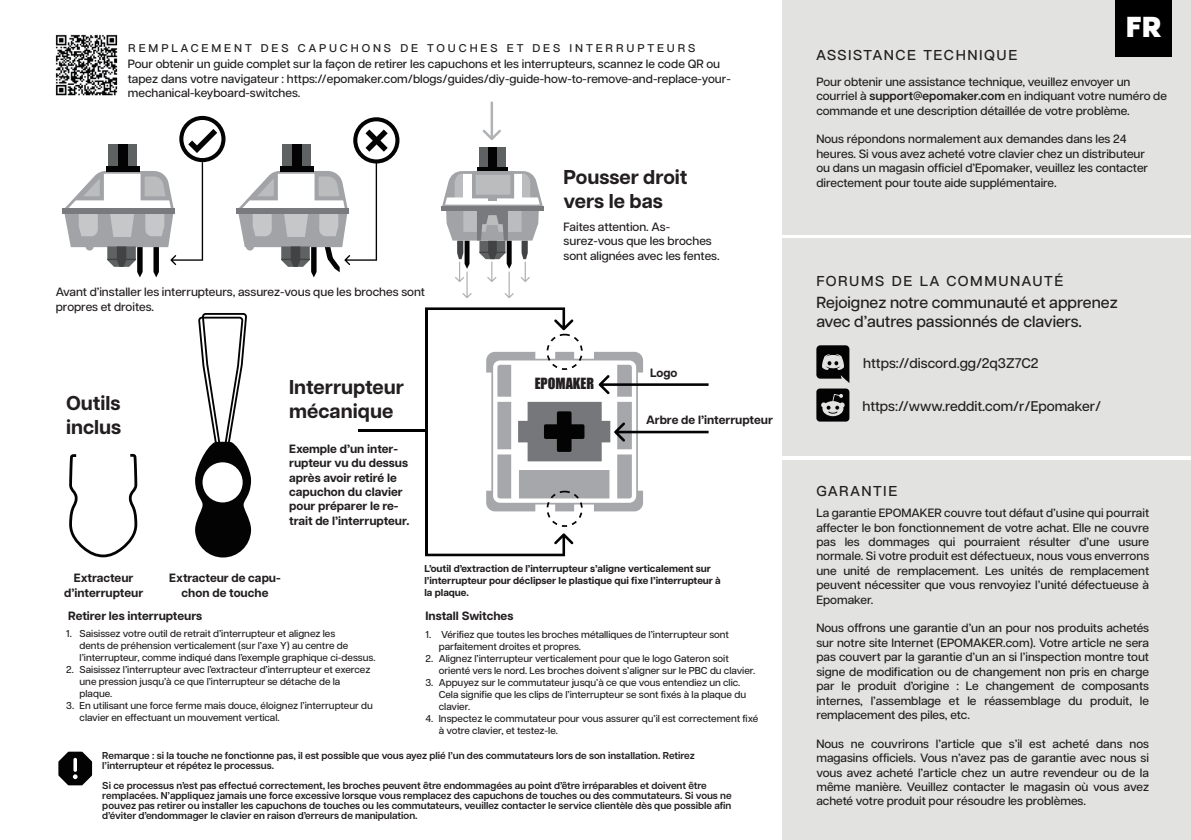
<style>
.page{position:relative;width:1191px;height:840px;background:#fff}
.page>*{position:absolute;margin:0;border:0;box-sizing:border-box;transform-origin:0 0}
.t1{font:700 30px "Noir Pro";color:#fff}
.t2{font:700 20px/24px "Articulat CF";color:#231f20}
.t3{font:500 16px/19.2px "Articulat CF";color:#231f20}
.t4{font:14.2px "Impact";color:#231f20}
.t5{font:500 14px "Articulat CF";color:#231f20}
.t6{font:14px "Ping Fang SC Bold";letter-spacing:.11em;color:#231f20}
.t7{font:500 12px/14.4px "Articulat CF";color:#231f20}
.t8{font:700 12px/14.4px "Articulat CF";color:#231f20;text-align:center}
.t9{font:11px "Ping Fang SC Bold";letter-spacing:.26em;color:#231f20}
.t10{font:500 10px/12px "Articulat CF";color:#231f20}
.t11{font:600 10px/10px "Articulat CF";color:#231f20}
.t12{font:700 10px/12px "Articulat CF";color:#231f20}
.s1{font-weight:600}
</style>
<div class="page">
<div style="left:782px;top:0;width:409px;height:234px;background:#e2e2e1"></div>
<div style="left:782px;top:459px;width:409px;height:379px;background:#e2e2e1"></div>
<div style="left:782px;top:238px;width:408px;height:217px;background:#e2e2e1"></div>
<div style="left:1114px;top:0;width:57px;height:57px;background:#000"></div>
<svg style="left:816px;top:345px;width:33px;height:76px"></svg>
<svg style="left:69px;top:453px;width:68px;height:104px"></svg>
<svg style="left:195px;top:313px;width:56px;height:244px"></svg>
<svg style="left:486px;top:351px;width:222px;height:160px"></svg>
<svg style="left:425px;top:533px;width:148px;height:23px"></svg>
<svg style="left:425px;top:307px;width:148px;height:23px"></svg>
<hr style="left:425px;top:308px;width:2px;height:246px;background:#030303">
<div style="left:546px;top:490px;width:37px;height:36px;border:2px dashed #030303;border-radius:50%"></div>
<div style="left:546px;top:333px;width:37px;height:37px;border:2px dashed #030303;border-radius:50%"></div>
<hr style="left:358px;top:429px;width:68px;height:3px;background:#000">
<img style="left:55px;top:34px;width:63px;height:62px">
<svg style="left:58px;top:751px;width:34px;height:33px"></svg>
<svg style="left:62px;top:116px;width:163px;height:162px"></svg>
<svg style="left:236px;top:117px;width:163px;height:161px"></svg>
<div style="left:479px;top:147px;width:26px;height:25px;background:#5f6263"></div>
<div style="left:488px;top:147px;width:9px;height:25px;background:#030303"></div>
<div style="left:477px;top:167px;width:31px;height:5px;background:#030303"></div>
<svg style="left:482px;top:102px;width:19px;height:38px"></svg>
<svg style="left:442px;top:171px;width:101px;height:127px"></svg>
<div style="left:441px;top:206px;width:103px;height:5px;background:#797a7e"></div>
<p class="t9" style="left:128px;top:41px;width:568px">REMPLACEMENT DES CAPUCHONS DE TOUCHES ET DES INTERRUPTEURS</p>
<p class="t7" style="left:128px;top:56px;width:604px">Pour obtenir un guide complet sur la façon de retirer les capuchons et les interrupteurs, scannez le code QR ou tapez dans votre navigateur : https://epomaker.com/blogs/guides/diy-guide-how-to-remove-and-replace-your&shy;mechanical-keyboard-switches.</p>
<h2 class="t2" style="left:563px;top:165px;width:125px">Pousser droit vers le bas</h2>
<p class="t7" style="left:56px;top:284px;width:370px">Avant d’installer les interrupteurs, assurez-vous que les broches sont propres et droites.</p>
<h2 class="t2" style="left:66px;top:390px;width:57px">Outils inclus</h2>
<h2 class="t2" style="left:289px;top:374px;width:116px">Interrupteur mécanique</h2>
<p class="t8" style="left:289px;top:440px;width:122px;text-align:left">Exemple d’un inter&shy;rupteur vu du dessus après avoir retiré le capuchon du clavier pour préparer le re&shy;trait de l’interrupteur.</p>
<p class="t7" style="left:563px;top:219px;width:157px">Faites attention. As&shy;surez-vous que les broches sont alignées avec les fentes.</p>
<p class="t4" style="left:535px;top:372px;width:61px">EPOMAKER</p>
<p class="t8" style="left:650px;top:365px;width:29px">Logo</p>
<p class="t8" style="left:646px;top:412px;width:128px">Arbre de l’interrupteur</p>
<p class="t8" style="left:64px;top:570px;width:81px">Extracteur d’interrupteur</p>
<p class="t8" style="left:169px;top:570px;width:113px">Extracteur de capu&shy;chon de touche</p>
<p class="t8" style="left:68px;top:607px;width:136px">Retirer les interrupteurs</p>
<p class="t10" style="left:80px;top:626px;width:297px;text-indent:-13px">1. Saisissez votre outil de retrait d’interrupteur et alignez les<br>dents de préhension verticalement (sur l’axe Y) au centre de l’interrupteur, comme indiqué dans l’exemple graphique ci-dessus.</p>
<p class="t10" style="left:80px;top:662px;width:292px;text-indent:-13px">2. Saisissez l’interrupteur avec l’extracteur d’interrupteur et exercez une pression jusqu’à ce que l’interrupteur se détache de la plaque.</p>
<p class="t10" style="left:80px;top:698px;width:295px;text-indent:-13px">3. En utilisant une force ferme mais douce, éloignez l’interrupteur du clavier en effectuant un mouvement vertical.</p>
<p class="t12" style="left:424px;top:561px;width:298px">L’outil d’extraction de l’interrupteur s’aligne verticalement sur l’interrupteur pour déclipser le plastique qui fixe l’interrupteur à la plaque.</p>
<p class="t8" style="left:425px;top:608px;width:89px">Install Switches</p>
<p class="t10" style="left:439px;top:627px;width:292px;text-indent:-13px">1. Vérifiez que toutes les broches métalliques de l’interrupteur sont parfaitement droites et propres.</p>
<p class="t10" style="left:439px;top:651px;width:318px;text-indent:-13px">2. Alignez l’interrupteur verticalement pour que le logo Gateron soit orienté vers le nord. Les broches doivent s’aligner sur le PBC du clavier.</p>
<p class="t10" style="left:439px;top:675px;width:309px;text-indent:-13px">3. Appuyez sur le commutateur jusqu’à ce que vous entendiez un clic.<br>Cela signifie que les clips de l’interrupteur se sont fixés à la plaque du clavier.</p>
<p class="t10" style="left:439px;top:711px;width:321px;text-indent:-13px">4. Inspectez le commutateur pour vous assurer qu’il est correctement fixé à votre clavier, et testez-le.</p>
<p class="t11" style="left:102px;top:749px;width:594px">Remarque : si la touche ne fonctionne pas, il est possible que vous ayez plié l’un des commutateurs lors de son installation. Retirez l’interrupteur et répétez le processus.</p>
<p class="t11" style="left:102px;top:779px;width:631px">Si ce processus n’est pas effectué correctement, les broches peuvent être endommagées au point d’être irréparables et doivent être remplacées. N’appliquez jamais une force excessive lorsque vous remplacez des capuchons de touches ou des commutateurs. Si vous ne pouvez pas retirer ou installer les capuchons de touches ou les commutateurs, veuillez contacter le service clientèle dès que possible afin d’éviter d’endommager le clavier en raison d’erreurs de manipulation.</p>
<p class="t6" style="left:816px;top:47px;width:202px">ASSISTANCE TECHNIQUE</p>
<h1 class="t1" style="left:1125px;top:2px;width:37px">FR</h1>
<p class="t7" style="left:816px;top:74px;width:352px">Pour obtenir une assistance technique, veuillez envoyer un courriel à <span class="s1">support@epomaker.com</span> en indiquant votre numéro de commande et une description détaillée de votre problème.</p>
<p class="t7" style="left:816px;top:131px;width:333px">Nous répondons normalement aux demandes dans les 24 heures. Si vous avez acheté votre clavier chez un distributeur ou dans un magasin officiel d’Epomaker, veuillez les contacter directement pour toute aide supplémentaire.</p>
<p class="t6" style="left:816px;top:272px;width:248px">FORUMS DE LA COMMUNAUTÉ</p>
<h3 class="t3" style="left:816px;top:292px;width:303px">Rejoignez notre communauté et apprenez avec d’autres passionnés de claviers.</h3>
<p class="t5" style="left:863px;top:352px;width:177px">https://discord.gg/2q3Z7C2</p>
<p class="t5" style="left:862px;top:396px;width:240px">https://www.reddit.com/r/Epomaker/</p>
<p class="t6" style="left:816px;top:482px;width:82px">GARANTIE</p>
<p class="t7" style="left:816px;top:505px;width:334px;text-align:justify">La garantie EPOMAKER couvre tout défaut d’usine qui pourrait affecter le bon fonctionnement de votre achat. Elle ne couvre pas les dommages qui pourraient résulter d’une usure normale. Si votre produit est défectueux, nous vous enverrons une unité de remplacement. Les unités de remplacement peuvent nécessiter que vous renvoyiez l’unité défectueuse à Epomaker.</p>
<p class="t7" style="left:816px;top:620px;width:334px;text-align:justify">Nous offrons une garantie d’un an pour nos produits achetés sur notre site Internet (EPOMAKER.com). Votre article ne sera pas couvert par la garantie d’un an si l’inspection montre tout signe de modification ou de changement non pris en charge par le produit d’origine : Le changement de composants internes, l’assemblage et le réassemblage du produit, le remplacement des piles, etc.</p>
<p class="t7" style="left:816px;top:735px;width:334px;text-align:justify">Nous ne couvrirons l’article que s’il est acheté dans nos magasins officiels. Vous n’avez pas de garantie avec nous si vous avez acheté l’article chez un autre revendeur ou de la même manière. Veuillez contacter le magasin où vous avez acheté votre produit pour résoudre les problèmes.</p>
</div>
